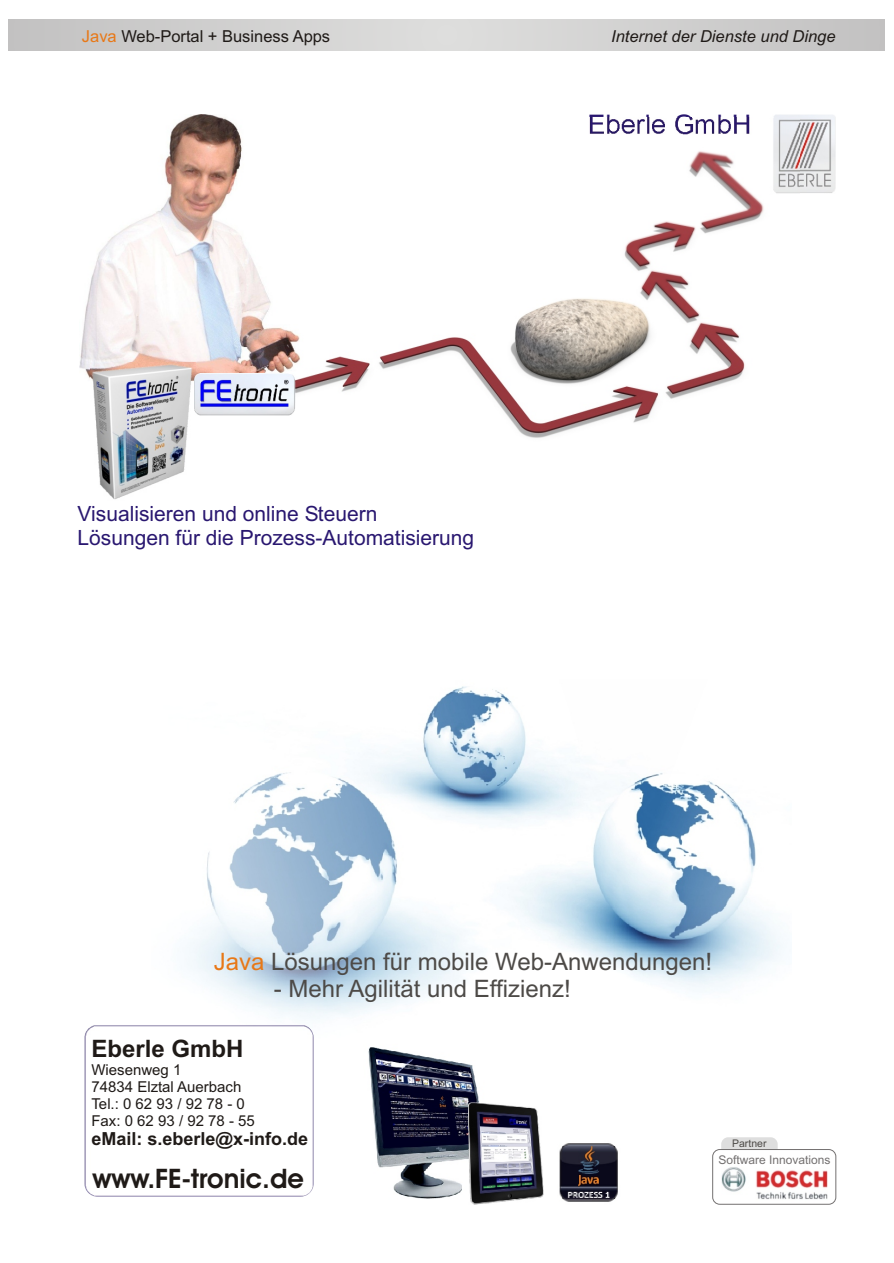
<style>
.page{position:relative;width:894px;height:1263px;background:#fff}
.page>*{position:absolute;margin:0;border:0;box-sizing:border-box;transform-origin:0 0}
.t1{font:700 27px "Avant Garde Bk BT";color:#1f1a17}
.t2{font:24px "Arial";color:#4d4a47}
.t3{font:700 24px "Arial";color:#1f1a17}
.t4{font:21px/23.4px "Arial";color:#291770}
.t5{font:700 18px "Arial";color:#1f1a17}
.t6{font:16.5px "Arial";color:#1f1a17}
.t7{font:italic 16.5px "Arial";color:#1f1a17}
.t8{font:15px/16.8px "Arial";color:#1f1a17}
.t9{font:12px "Arial";color:#737070}
.t10{font:10.5px "Arial";color:#4d4a47}
.s1{color:#e87817}
</style>
<div class="page">
<img style="left:187px;top:686px;width:597px;height:333px">
<img style="left:80px;top:115px;width:154px;height:264px">
<img style="left:774px;top:115px;width:62px;height:78px">
<img style="left:91px;top:363px;width:104px;height:136px">
<img style="left:368px;top:1047px;width:111px;height:152px">
<img style="left:84px;top:1025px;width:230px;height:172px">
<div style="left:9px;top:19px;width:875px;height:31px;background:linear-gradient(to right,#d0d0cf,#d0d0cf)"></div>
<img style="left:469px;top:1103px;width:75px;height:101px">
<svg style="left:721px;top:1137px;width:57px;height:12px"></svg>
<div style="left:712px;top:1149px;width:124px;height:56px;border:1px solid #737070;border-radius:7px"></div>
<img style="left:721px;top:1167px;width:106px;height:32px">
<img style="left:559px;top:1143px;width:59px;height:59px">
<img style="left:578px;top:1146px;width:21px;height:40px">
<img style="left:234px;top:117px;width:566px;height:321px">
<img style="left:195px;top:373px;width:101px;height:46px">
<p class="t6" style="left:82px;top:30px;width:250px"><span class="s1">Java</span> Web-Portal + Business Apps</p>
<p class="t7" style="left:611px;top:30px;width:226px">Internet der Dienste und Dinge</p>
<p class="t4" style="left:78px;top:504px;width:398px">Visualisieren und online Steuern<br>Lösungen für die Prozess-Automatisierung</p>
<p class="t2" style="left:214px;top:952px;width:500px"><span class="s1">Java</span> Lösungen für mobile Web-Anwendungen!</p>
<p class="t2" style="left:274px;top:979px;width:299px">- Mehr Agilität und Effizienz!</p>
<p class="t3" style="left:91px;top:1039px;width:154px">Eberle GmbH</p>
<p class="t8" style="left:91px;top:1063px;width:165px">Wiesenweg 1<br>74834 Elztal Auerbach<br>Tel.: 0 62 93 / 92 78 - 0<br>Fax: 0 62 93 / 92 78 - 55</p>
<p class="t5" style="left:91px;top:1132px;width:218px">eMail: s.eberle@x-info.de</p>
<p class="t1" style="left:92px;top:1168px;width:213px">www.FE-tronic.de</p>
<p class="t10" style="left:732px;top:1139px;width:36px">Partner</p>
<p class="t9" style="left:719px;top:1155px;width:113px">Software Innovations</p>
</div>
